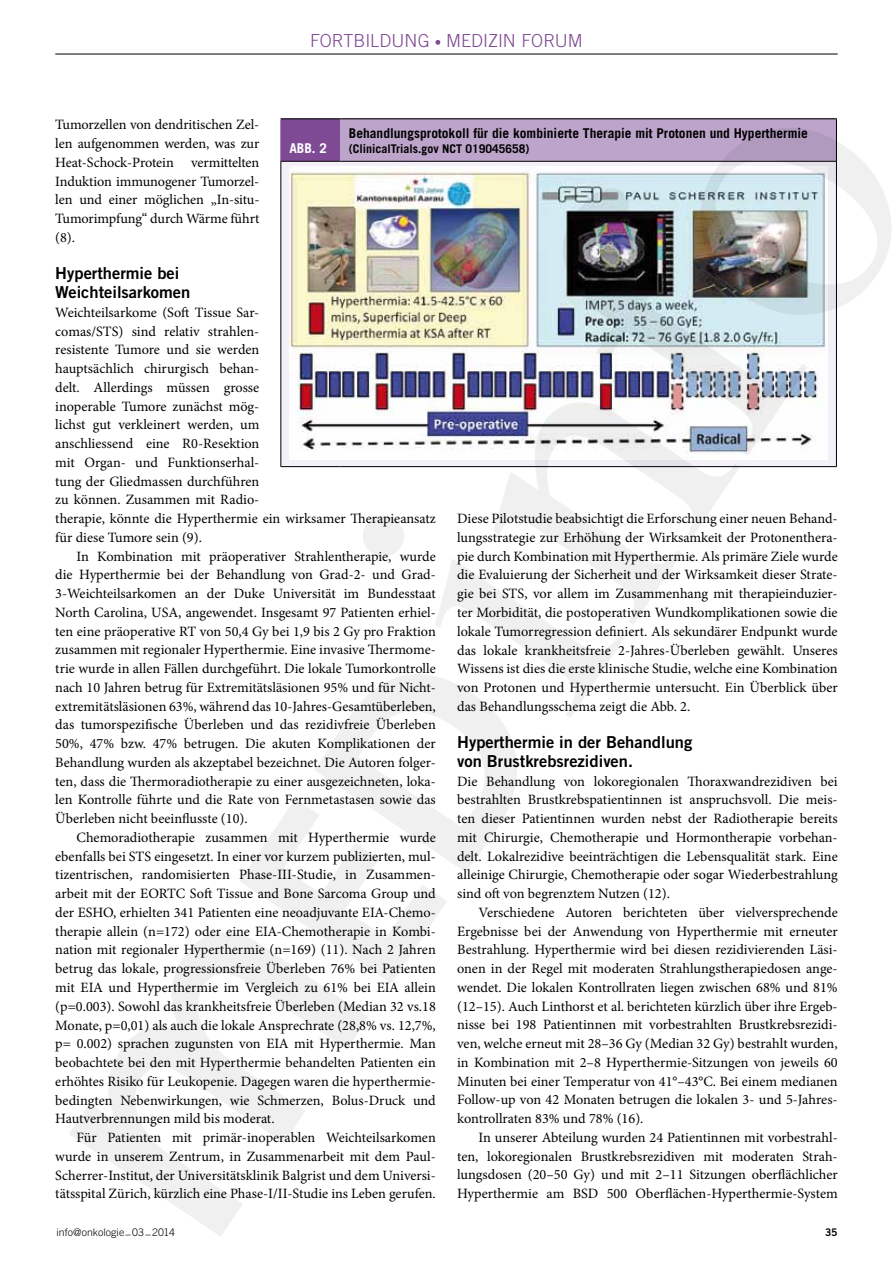
<style>
.page{position:relative;width:893px;height:1263px;background:#fff}
.page>*{position:absolute;margin:0;border:0;box-sizing:border-box;transform-origin:0 0}
.t1{font:300 18px "Trade Gothic LT";color:#7f4a92}
.t2{font:16.5px/18.8px "Trade Gothic LT Bold Two";color:#000}
.t3{font:14.25px/18.8px "Minion Pro";color:#000;text-align:justify}
.t4{font:700 13.5px "Trade Gothic LT";color:#000}
.t5{font:700 13.5px "Trade Gothic LT";color:#fff}
.t6{font:700 12px "Trade Gothic LT";color:#000}
.t7{font:300 10.5px "Trade Gothic LT";letter-spacing:-.01em;color:#000}
.t8{font:10.5px "Trade Gothic LT Bold Two";color:#000}
</style>
<div class="page">
<svg style="left:435px;top:40px;width:5px;height:5px"></svg>
<div style="left:281px;top:119px;width:59px;height:42px;background:#7e4a94"></div>
<div style="left:340px;top:119px;width:496px;height:42px;background:#bca4ca"></div>
<hr style="left:281px;top:118px;width:59px;height:1px;background:#000">
<hr style="left:836px;top:119px;width:1px;height:42px;background:#000">
<hr style="left:340px;top:118px;width:497px;height:1px;background:#000">
<hr style="left:281px;top:161px;width:1px;height:305px;background:#000">
<hr style="left:281px;top:161px;width:59px;height:1px;background:#000">
<hr style="left:340px;top:161px;width:497px;height:1px;background:#000">
<hr style="left:281px;top:466px;width:59px;height:1px;background:#000">
<img style="left:289px;top:171px;width:73px;height:216px">
<img style="left:297px;top:250px;width:65px;height:218px">
<img style="left:362px;top:128px;width:529px;height:590px">
<svg style="left:69px;top:658px;width:460px;height:578px"></svg>
<hr style="left:55px;top:54px;width:783px;height:1px;background:#000">
<p class="t1" style="left:310px;top:30px;width:224px">fortbildung · MEDIZIN FORU</p>
<p class="t1" style="left:568px;top:30px;width:16px">M</p>
<p class="t3" style="left:55px;top:115px;width:206px">Tumorzellen von dendritischen Zel&shy;len aufgenommen werden, was zur Heat-Schock-Protein vermittelten Induktion immunogener Tumorzel&shy;len und einer möglichen „In-situ-Tumorimpfung“ durch Wärme führt (8).</p>
<p class="t2" style="left:55px;top:264px;width:137px">Hyperthermie bei<br>Weichteilsarkomen</p>
<p class="t3" style="left:55px;top:303px;width:382px;text-align:left">Weichteilsarkome (Soft Tissue Sar-<br>comas/STS) sind relativ strahlen-<br>resistente Tumore und sie werden<br>hauptsächlich chirurgisch behan-<br>delt. Allerdings müssen grosse<br>inoperable Tumore zunächst mög-<br>lichst gut verkleinert werden, um<br>anschliessend eine R0-Resektion<br>mit Organ- und Funktionserhal-<br>tung der Gliedmassen durchführen<br>zu können. Zusammen mit Radio-<br>therapie, könnte die Hyperthermie ein wirksamer Therapieansatz für diese Tumore sein (9).</p>
<p class="t3" style="left:55px;top:547px;width:382px;text-indent:21px">In Kombination mit präoperativer Strahlentherapie, wurde die Hyperthermie bei der Behandlung von Grad-2- und Grad-3-Weichteilsarkomen an der Duke Universität im Bundesstaat North Carolina, USA, angewendet. Insgesamt 97 Patienten erhiel&shy;ten eine präoperative RT von 50,4 Gy bei 1,9 bis 2 Gy pro Fraktion zusammen mit regionaler Hyperthermie. Eine invasive Thermome&shy;trie wurde in allen Fällen durchgeführt. Die lokale Tumorkontrolle nach 10 Jahren betrug für Extremitätsläsionen 95% und für Nicht&shy;extremitätsläsionen 63%, während das 10-Jahres-Gesamtüberleben, das tumorspezifische Überleben und das rezidivfreie Überleben 50%, 47% bzw. 47% betrugen. Die akuten Komplikationen der Behandlung wurden als akzeptabel bezeichnet. Die Autoren folger&shy;ten, dass die Thermoradiotherapie zu einer ausgezeichneten, loka&shy;len Kontrolle führte und die Rate von Fernmetastasen sowie das Überleben nicht beeinflusste (10).</p>
<p class="t3" style="left:55px;top:828px;width:382px;text-indent:21px">Chemoradiotherapie zusammen mit Hyperthermie wurde ebenfalls bei STS eingesetzt. In einer vor kurzem publizierten, mul&shy;tizentrischen, randomisierten Phase-III-Studie, in Zusammen&shy;arbeit mit der EORTC Soft Tissue and Bone Sarcoma Group und der ESHO, erhielten 341 Patienten eine neoadjuvante EIA-Chemo&shy;therapie allein (n=172) oder eine EIA-Chemotherapie in Kombi&shy;nation mit regionaler Hyperthermie (n=169) (11). Nach 2 Jahren betrug das lokale, progressionsfreie Überleben 76% bei Patienten mit EIA und Hyperthermie im Vergleich zu 61% bei EIA allein (p=0.003). Sowohl das krankheitsfreie Überleben (Median 32 vs.18<br>Monate, p=0,01) als auch die lokale Ansprechrate (28,8% vs. 12,7%, p= 0.002) sprachen zugunsten von EIA mit Hyperthermie. Man beobachtete bei den mit Hyperthermie behandelten Patienten ein erhöhtes Risiko für Leukopenie. Dagegen waren die hyperthermie&shy;bedingten Nebenwirkungen, wie Schmerzen, Bolus-Druck und Hautverbrennungen mild bis moderat.</p>
<p class="t3" style="left:55px;top:1128px;width:382px;text-indent:21px">Für Patienten mit primär-inoperablen Weichteilsarkomen wurde in unserem Zentrum, in Zusammenarbeit mit dem Paul-Scherrer-Institut, der Universitätsklinik Balgrist und dem Universi&shy;tätsspital Zürich, kürzlich eine Phase-I/II-Studie ins Leben gerufen.</p>
<p class="t4" style="left:349px;top:125px;width:461px">Behandlungsprotokoll für die kombinierte Therapie mit Protonen und Hyperthermie</p>
<p class="t6" style="left:349px;top:141px;width:182px">(ClinicalTrials.gov NCT 019045658)</p>
<p class="t5" style="left:289px;top:140px;width:39px">ABB. 2</p>
<p class="t3" style="left:457px;top:509px;width:382px">Diese Pilotstudie beabsichtigt die Erforschung einer neuen Behand&shy;lungsstrategie zur Erhöhung der Wirksamkeit der Protonenthera&shy;pie durch Kombination mit Hyperthermie. Als primäre Ziele wurde die Evaluierung der Sicherheit und der Wirksamkeit dieser Strate&shy;gie bei STS, vor allem im Zusammenhang mit therapieinduzier&shy;ter Morbidität, die postoperativen Wundkomplikationen sowie die lokale Tumorregression definiert. Als sekundärer Endpunkt wurde das lokale krankheitsfreie 2-Jahres-Überleben gewählt. Unseres Wissens ist dies die erste klinische Studie, welche eine Kombination von Protonen und Hyperthermie untersucht. Ein Überblick über das Behandlungsschema zeigt die Abb. 2.</p>
<p class="t2" style="left:457px;top:732px;width:237px">Hyperthermie in der Behandlung von Brustkrebsrezidiven.</p>
<p class="t3" style="left:457px;top:772px;width:382px">Die Behandlung von lokoregionalen Thoraxwandrezidiven bei bestrahlten Brustkrebspatientinnen ist anspruchsvoll. Die meis&shy;ten dieser Patientinnen wurden nebst der Radiotherapie bereits mit Chirurgie, Chemotherapie und Hormontherapie vorbehan&shy;delt. Lokalrezidive beeinträchtigen die Lebensqualität stark. Eine alleinige Chirurgie, Chemotherapie oder sogar Wiederbestrahlung sind oft von begrenztem Nutzen (12).</p>
<p class="t3" style="left:457px;top:903px;width:382px;text-indent:21px">Verschiedene Autoren berichteten über vielversprechende Ergebnisse bei der Anwendung von Hyperthermie mit erneuter Bestrahlung. Hyperthermie wird bei diesen rezidivierenden Läsi&shy;onen in der Regel mit moderaten Strahlungstherapiedosen ange&shy;wendet. Die lokalen Kontrollraten liegen zwischen 68% und 81% (12–15). Auch Linthorst et al. berichteten kürzlich über ihre Ergeb&shy;nisse bei 198 Patientinnen mit vorbestrahlten Brustkrebsrezidi&shy;ven, welche erneut mit 28–36 Gy (Median 32 Gy) bestrahlt wurden, in Kombination mit 2–8 Hyperthermie-Sitzungen von jeweils 60<br>Minuten bei einer Temperatur von 41°–43°C. Bei einem medianen Follow-up von 42 Monaten betrugen die lokalen 3- und 5-Jahres&shy;kontrollraten 83% und 78% (16).</p>
<p class="t3" style="left:457px;top:1128px;width:382px;text-indent:21px">In unserer Abteilung wurden 24 Patientinnen mit vorbestrahl&shy;ten, lokoregionalen Brustkrebsrezidiven mit moderaten Strah&shy;lungsdosen (20–50 Gy) und mit 2–11 Sitzungen oberflächlicher Hyperthermie am BSD 500 Oberflächen-Hyperthermie-System</p>
<p class="t7" style="left:57px;top:1226px;width:120px">info@onkologie _03_2014</p>
<p class="t8" style="left:825px;top:1225px;width:14px">35</p>
</div>
